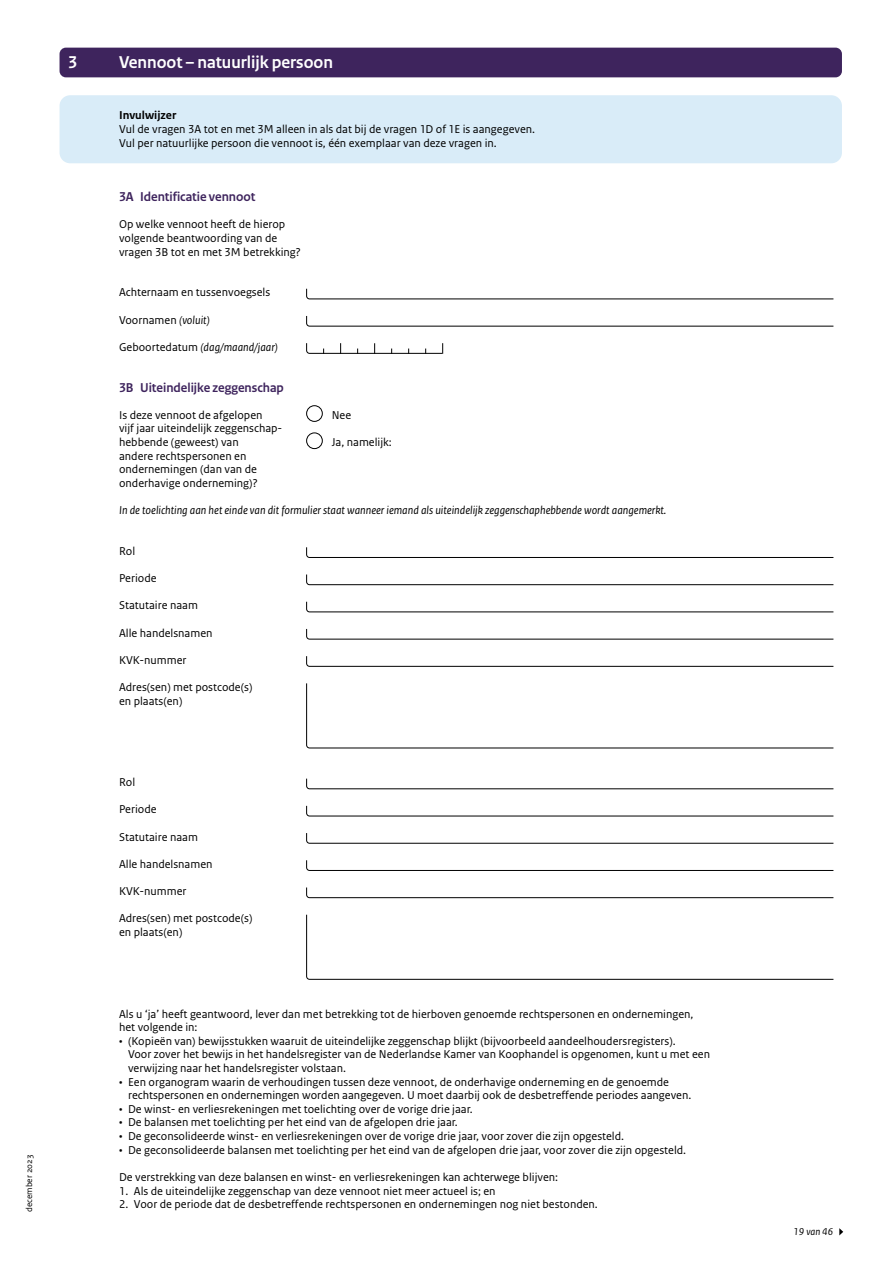
<style>
.page{position:relative;width:893px;height:1263px;background:#fff}
.page>*{position:absolute;margin:0;border:0;box-sizing:border-box;transform-origin:0 0}
.Kop_wit{font:700 18px "Rijksoverheid Sans Heading";color:#fff}
.Alineakop_H3{font:700 13.5px "Rijksoverheid Sans Heading";color:#3e245d}
.Tekst_invulkaders{font:12px/13.6px "Rijksoverheid Sans Text";color:#000}
.Tekst_invulkaders_witregel{font:12px/13.6px "Rijksoverheid Sans Text";color:#000}
.Tekst_introductie{font:12px/13.6px "Rijksoverheid Sans Text";color:#000}
.Instructie{font:italic 12px "Rijksoverheid Sans Text";color:#000}
.Tekst_invulkaders-2{font:italic 12px "Rijksoverheid Sans Text";color:#000}
.Tekst_introductiekop_H3{font:700 12px "Rijksoverheid Sans Text";color:#000}
.t1{font:italic 10.5px "Rijksoverheid Sans Text";color:#000}
.t2{font:9px "Rijksoverheid Sans Text";color:#000}
.s1{font-style:italic}
.s2{font-style:normal}
</style>
<div class="page">
<svg style="left:839px;top:1228px;width:4px;height:7px"></svg>
<div style="left:60px;top:48px;width:782px;height:29px;background:#3e245d;border-radius:6px"></div>
<div style="left:60px;top:95px;width:782px;height:68px;background:#d9ecf8;border-radius:11px"></div>
<svg style="left:306px;top:288px;width:528px;height:12px"></svg>
<svg style="left:306px;top:316px;width:528px;height:11px"></svg>
<svg style="left:306px;top:343px;width:137px;height:11px"></svg>
<div style="left:306px;top:405px;width:17px;height:17px;border:1px solid #000;border-radius:50%"></div>
<div style="left:306px;top:432px;width:17px;height:17px;border:1px solid #000;border-radius:50%"></div>
<svg style="left:306px;top:683px;width:528px;height:66px"></svg>
<svg style="left:306px;top:914px;width:528px;height:66px"></svg>
<svg style="left:306px;top:656px;width:528px;height:11px"></svg>
<svg style="left:306px;top:887px;width:528px;height:11px"></svg>
<svg style="left:306px;top:628px;width:528px;height:12px"></svg>
<svg style="left:306px;top:860px;width:528px;height:11px"></svg>
<svg style="left:306px;top:601px;width:528px;height:12px"></svg>
<svg style="left:306px;top:833px;width:528px;height:11px"></svg>
<svg style="left:306px;top:574px;width:528px;height:12px"></svg>
<svg style="left:306px;top:805px;width:528px;height:12px"></svg>
<svg style="left:306px;top:547px;width:528px;height:11px"></svg>
<svg style="left:306px;top:778px;width:528px;height:12px"></svg>
<p class="t2" style="left:24px;top:1212px;width:59px;rotate:-90deg">december 2023</p>
<h2 class="Kop_wit" style="left:68px;top:52px;width:11px">3</h2>
<h2 class="Kop_wit" style="left:119px;top:52px;width:215px">Vennoot – natuurlijk persoon</h2>
<h3 class="Tekst_introductiekop_H3" style="left:119px;top:109px;width:59px">Invulwijzer</h3>
<p class="Tekst_introductie" style="left:119px;top:123px;width:418px">Vul de vragen 3A tot en met 3M alleen in als dat bij de vragen 1D of 1E is aangegeven.<br>Vul per natuurlijke persoon die vennoot is, één exemplaar van deze vragen in.</p>
<h3 class="Alineakop_H3" style="left:119px;top:189px;width:138px">3A Identificatie vennoot</h3>
<p class="Tekst_invulkaders" style="left:119px;top:218px;width:183px">Op welke vennoot heeft de hierop volgende beantwoording van de vragen 3B tot en met 3M betrekking?</p>
<p class="Tekst_invulkaders" style="left:119px;top:286px;width:153px">Achternaam en tussenvoegsels</p>
<p class="Tekst_invulkaders" style="left:119px;top:313px;width:92px">Voornamen <span class="s1">(voluit)</span></p>
<p class="Tekst_invulkaders-2" style="left:119px;top:340px;width:160px"><span class="s2">Geboortedatum</span> (dag/maand/jaar)</p>
<h3 class="Alineakop_H3" style="left:119px;top:380px;width:166px">3B Uiteindelijke zeggenschap</h3>
<p class="Tekst_invulkaders" style="left:119px;top:408px;width:163px">Is deze vennoot de afgelopen<br>vijf jaar uiteindelijk zeggenschap&shy;hebbende (geweest) van<br>andere rechtspersonen en ondernemingen (dan van de onderhavige onderneming)?</p>
<p class="Tekst_invulkaders" style="left:332px;top:408px;width:21px">Nee</p>
<p class="Tekst_invulkaders" style="left:332px;top:435px;width:62px">Ja, namelijk:</p>
<p class="Instructie" style="left:119px;top:503px;width:549px">In de toelichting aan het einde van dit formulier staat wanneer iemand als uiteindelijk zeggenschaphebbende wordt aangemerkt.</p>
<p class="Tekst_invulkaders" style="left:119px;top:544px;width:18px">Rol</p>
<p class="Tekst_invulkaders" style="left:119px;top:572px;width:39px">Periode</p>
<p class="Tekst_invulkaders" style="left:119px;top:599px;width:80px">Statutaire naam</p>
<p class="Tekst_invulkaders" style="left:119px;top:626px;width:95px">Alle handelsnamen</p>
<p class="Tekst_invulkaders" style="left:119px;top:653px;width:69px">KVK-nummer</p>
<p class="Tekst_invulkaders" style="left:119px;top:680px;width:135px">Adres(sen) met postcode(s) en plaats(en)</p>
<p class="Tekst_invulkaders" style="left:119px;top:776px;width:18px">Rol</p>
<p class="Tekst_invulkaders" style="left:119px;top:803px;width:39px">Periode</p>
<p class="Tekst_invulkaders" style="left:119px;top:830px;width:80px">Statutaire naam</p>
<p class="Tekst_invulkaders" style="left:119px;top:857px;width:95px">Alle handelsnamen</p>
<p class="Tekst_invulkaders" style="left:119px;top:884px;width:69px">KVK-nummer</p>
<p class="Tekst_invulkaders" style="left:119px;top:912px;width:135px">Adres(sen) met postcode(s) en plaats(en)</p>
<p class="Tekst_invulkaders_witregel" style="left:119px;top:1007px;width:576px">Als u ‘ja’ heeft geantwoord, lever dan met betrekking tot de hierboven genoemde rechtspersonen en ondernemingen, het volgende in:</p>
<p class="Tekst_invulkaders" style="left:128px;top:1034px;width:583px;text-indent:-9px">• (Kopieën van) bewijsstukken waaruit de uiteindelijke zeggenschap blijkt (bijvoorbeeld aandeelhoudersregisters).<br>Voor zover het bewijs in het handelsregister van de Nederlandse Kamer van Koophandel is opgenomen, kunt u met een verwijzing naar het handelsregister volstaan.</p>
<p class="Tekst_invulkaders" style="left:128px;top:1075px;width:565px;text-indent:-9px">• Een organogram waarin de verhoudingen tussen deze vennoot, de onderhavige onderneming en de genoemde rechtspersonen en ondernemingen worden aangegeven. U moet daarbij ook de desbetreffende periodes aangeven.</p>
<p class="Tekst_invulkaders" style="left:119px;top:1102px;width:355px">• De winst- en verliesrekeningen met toelichting over de vorige drie jaar.</p>
<p class="Tekst_invulkaders" style="left:119px;top:1116px;width:340px">• De balansen met toelichting per het eind van de afgelopen drie jaar.</p>
<p class="Tekst_invulkaders" style="left:119px;top:1129px;width:507px">• De geconsolideerde winst- en verliesrekeningen over de vorige drie jaar, voor zover die zijn opgesteld.</p>
<p class="Tekst_invulkaders" style="left:119px;top:1143px;width:569px">• De geconsolideerde balansen met toelichting per het eind van de afgelopen drie jaar, voor zover die zijn opgesteld.</p>
<p class="Tekst_invulkaders_witregel" style="left:119px;top:1170px;width:441px">De verstrekking van deze balansen en winst- en verliesrekeningen kan achterwege blijven:</p>
<p class="Tekst_invulkaders" style="left:119px;top:1184px;width:378px">1. Als de uiteindelijke zeggenschap van deze vennoot niet meer actueel is; en</p>
<p class="Tekst_invulkaders" style="left:119px;top:1197px;width:480px">2. Voor de periode dat de desbetreffende rechtspersonen en ondernemingen nog niet bestonden.</p>
<p class="t1" style="left:793px;top:1226px;width:42px">19 van 46</p>
</div>
